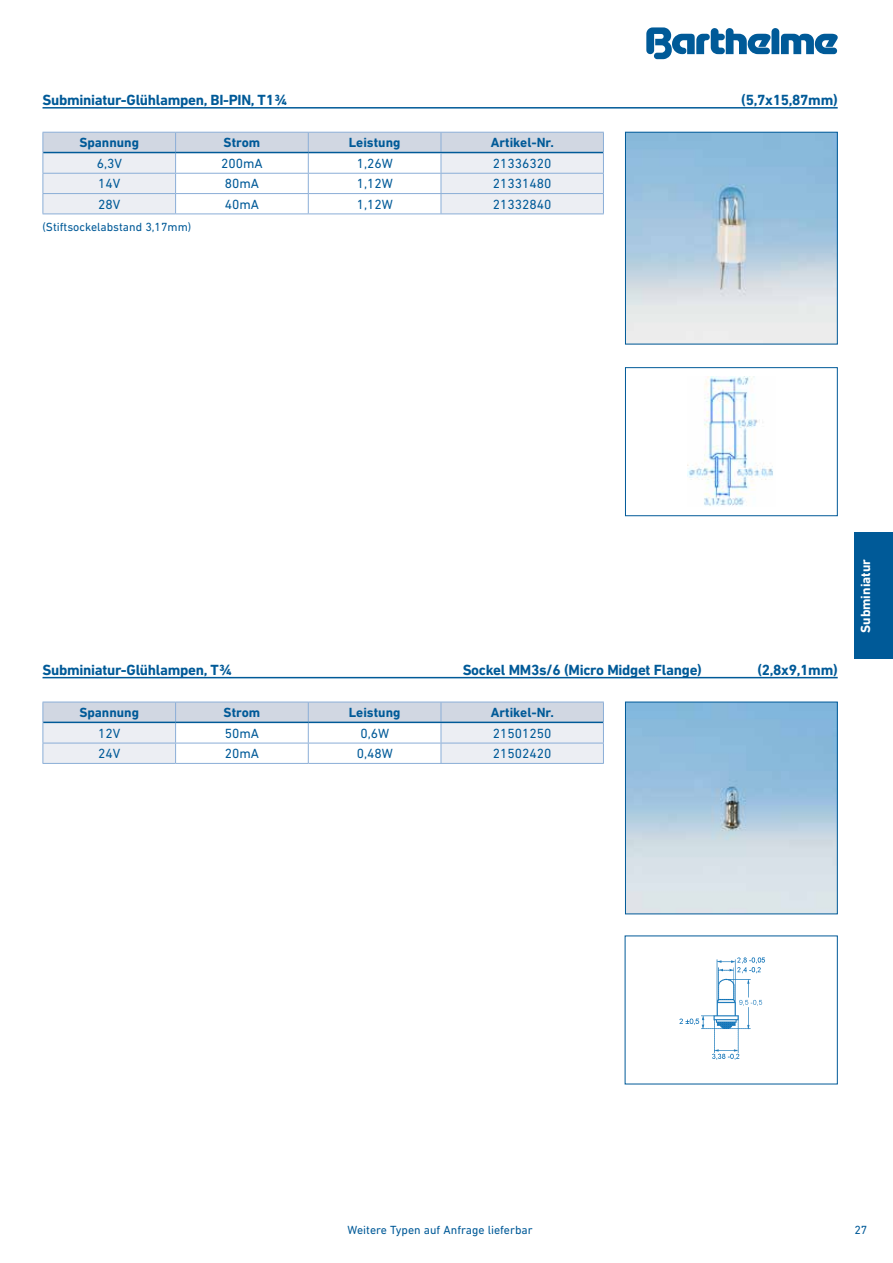
<style>
.page{position:relative;width:893px;height:1263px;background:#fff}
.page>*{position:absolute;margin:0;border:0;box-sizing:border-box;transform-origin:0 0}
.t1{font:700 15px "DIN Next LT Pro";letter-spacing:-.02em;color:#005a98}
.t2{font:13.5px "DIN Next LT Pro";color:#005a98}
.t3{font:700 13.5px "DIN Next LT Pro";color:#005a98}
.t4{font:700 13.5px "DIN Next LT Pro";color:#fff}
.t5{font:12px "DIN Next LT Pro";color:#005a98}
</style>
<div class="page">
<svg style="left:646px;top:27px;width:192px;height:32px"></svg>
<div style="left:854px;top:533px;width:39px;height:126px;background:#005a98"></div>
<img style="left:687px;top:377px;width:86px;height:130px">
<div style="left:625px;top:367px;width:213px;height:149px;border:1px solid #005a98"></div>
<img style="left:680px;top:957px;width:85px;height:103px">
<img style="left:627px;top:134px;width:209px;height:208px">
<div style="left:625px;top:132px;width:213px;height:212px;border:1px solid #005a98"></div>
<hr style="left:43px;top:107px;width:795px;height:2px;background:#005a98">
<hr style="left:43px;top:214px;width:133px;height:1px;background:#8baed7">
<hr style="left:176px;top:214px;width:132px;height:1px;background:#8baed7">
<hr style="left:308px;top:214px;width:133px;height:1px;background:#8baed7">
<hr style="left:441px;top:214px;width:163px;height:1px;background:#8baed7">
<svg style="left:43px;top:132px;width:561px;height:82px"></svg>
<img style="left:627px;top:704px;width:209px;height:208px">
<div style="left:625px;top:702px;width:213px;height:212px;border:1px solid #005a98"></div>
<hr style="left:43px;top:677px;width:795px;height:1px;background:#005a98">
<hr style="left:43px;top:763px;width:133px;height:1px;background:#8baed7">
<hr style="left:176px;top:763px;width:132px;height:1px;background:#8baed7">
<hr style="left:308px;top:763px;width:133px;height:1px;background:#8baed7">
<svg style="left:43px;top:702px;width:561px;height:61px"></svg>
<hr style="left:441px;top:763px;width:163px;height:1px;background:#8baed7">
<p class="t1" style="left:43px;top:91px;width:247px">Subminiatur-Glühlampen, BI-PIN, T1¾</p>
<p class="t1" style="left:741px;top:91px;width:98px">(5,7x15,87mm)</p>
<p class="t3" style="left:79px;top:135px;width:61px">Spannung</p>
<p class="t3" style="left:224px;top:135px;width:38px">Strom</p>
<p class="t3" style="left:349px;top:135px;width:53px">Leistung</p>
<p class="t3" style="left:491px;top:135px;width:65px">Artikel-Nr.</p>
<p class="t2" style="left:97px;top:156px;width:27px">6,3V</p>
<p class="t2" style="left:221px;top:156px;width:43px">200mA</p>
<p class="t2" style="left:357px;top:156px;width:38px">1,26W</p>
<p class="t2" style="left:493px;top:156px;width:60px">21336320</p>
<p class="t2" style="left:98px;top:176px;width:24px">14V</p>
<p class="t2" style="left:225px;top:176px;width:36px">80mA</p>
<p class="t2" style="left:357px;top:176px;width:38px">1,12W</p>
<p class="t2" style="left:493px;top:176px;width:60px">21331480</p>
<p class="t2" style="left:98px;top:196px;width:24px">28V</p>
<p class="t2" style="left:225px;top:196px;width:36px">40mA</p>
<p class="t2" style="left:357px;top:196px;width:38px">1,12W</p>
<p class="t2" style="left:493px;top:196px;width:60px">21332840</p>
<p class="t5" style="left:43px;top:220px;width:150px">(Stiftsockelabstand 3,17mm)</p>
<p class="t1" style="left:43px;top:661px;width:191px">Subminiatur-Glühlampen, T¾</p>
<p class="t1" style="left:463px;top:661px;width:241px">Sockel MM3s/6 (Micro Midget Flange)</p>
<p class="t1" style="left:757px;top:661px;width:82px">(2,8x9,1mm)</p>
<p class="t3" style="left:79px;top:705px;width:61px">Spannung</p>
<p class="t3" style="left:224px;top:705px;width:38px">Strom</p>
<p class="t3" style="left:349px;top:705px;width:53px">Leistung</p>
<p class="t3" style="left:491px;top:705px;width:65px">Artikel-Nr.</p>
<p class="t2" style="left:98px;top:726px;width:24px">12V</p>
<p class="t2" style="left:225px;top:726px;width:36px">50mA</p>
<p class="t2" style="left:360px;top:726px;width:30px">0,6W</p>
<p class="t2" style="left:493px;top:726px;width:60px">21501250</p>
<p class="t2" style="left:98px;top:746px;width:24px">24V</p>
<p class="t2" style="left:225px;top:746px;width:36px">20mA</p>
<p class="t2" style="left:357px;top:746px;width:38px">0,48W</p>
<p class="t2" style="left:493px;top:746px;width:60px">21502420</p>
<p class="t4" style="left:858px;top:633px;width:75px;rotate:-90deg">Subminiatur</p>
<p class="t5" style="left:348px;top:1223px;width:187px">Weitere Typen auf Anfrage lieferbar</p>
<p class="t5" style="left:854px;top:1223px;width:15px">27</p>
</div>
